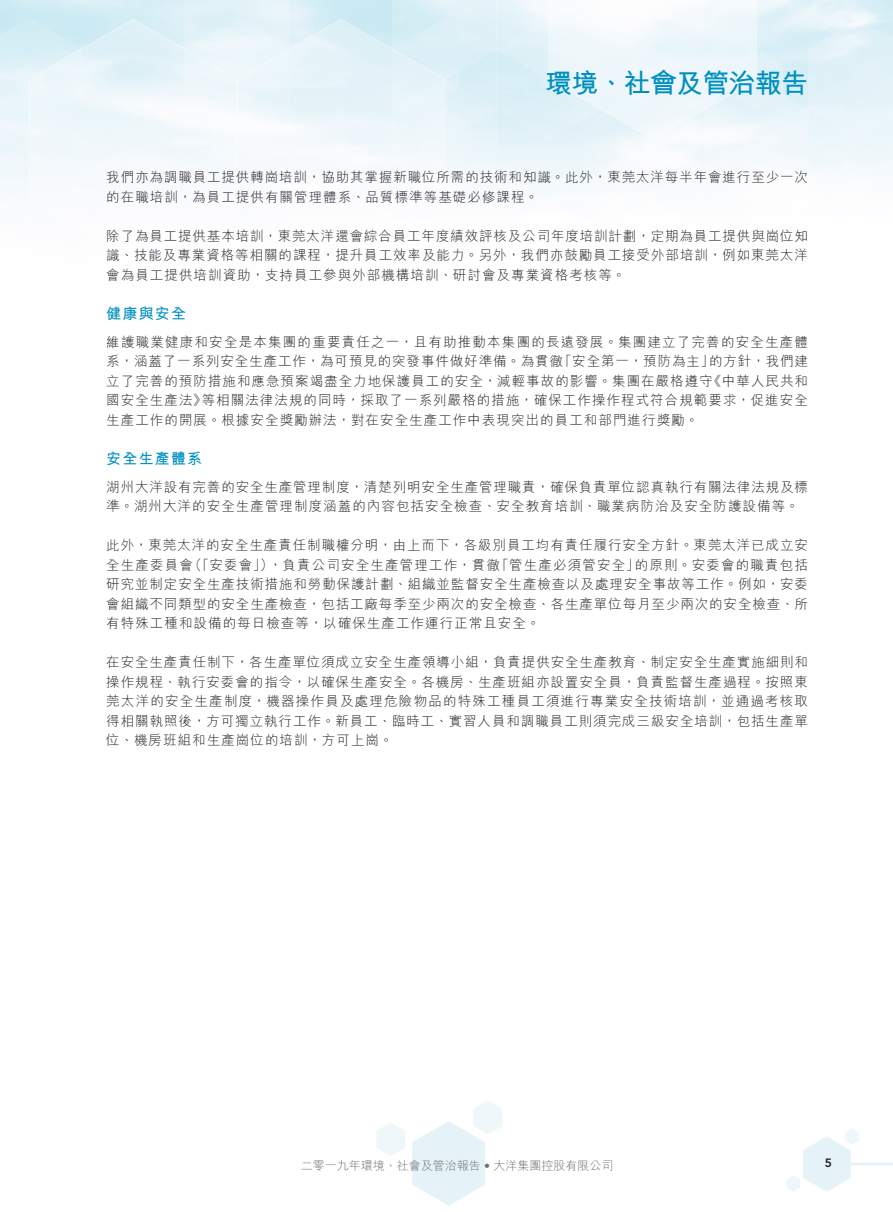
<style>
.page{position:relative;width:893px;height:1212px;background:#fff}
.page>*{position:absolute;margin:0;border:0;box-sizing:border-box;transform-origin:0 0}
.t1{font:700 27px "M Hei HK";letter-spacing:-.03em;color:#0090be}
._02_H2{font:700 15px "M Hei HK";letter-spacing:.08em;color:#0090be}
._00_txt{font:300 13.5px/19.5px "M Hei HK";letter-spacing:.08em;color:#231f20;text-align:justify}
.t2{font:300 12px "M Hei HK";color:#6c6d70}
.t3{font:800 12px "Avenir LT Std";color:#231f20}
.s1{font-family:"Avenir LT Std";font-weight:400}
</style>
<div class="page">
<h1 class="t1" style="left:545px;top:63px;width:264px">環境、社會及管治報告</h1>
<p class="_00_txt" style="left:106px;top:167px;width:703px">我們亦為調職員工提供轉崗培訓，協助其掌握新職位所需的技術和知識。此外，東莞太洋每半年會進行至少一次的在職培訓，為員工提供有關管理體系、品質標準等基礎必修課程。</p>
<p class="_00_txt" style="left:106px;top:226px;width:703px">除了為員工提供基本培訓，東莞太洋還會綜合員工年度績效評核及公司年度培訓計劃，定期為員工提供與崗位知識、技能及專業資格等相關的課程，提升員工效率及能力。另外，我們亦鼓勵員工接受外部培訓，例如東莞太洋會為員工提供培訓資助，支持員工參與外部機構培訓、研討會及專業資格考核等。</p>
<p class="_02_H2" style="left:106px;top:302px;width:81px">健康與安全</p>
<p class="_00_txt" style="left:106px;top:332px;width:703px">維護職業健康和安全是本集團的重要責任之一，且有助推動本集團的長遠發展。集團建立了完善的安全生產體系，涵蓋了一系列安全生產工作，為可預見的突發事件做好準備。為貫徹「安全第一，預防為主」的方針，我們建立了完善的預防措施和應急預案竭盡全力地保護員工的安全，減輕事故的影響。集團在嚴格遵守《中華人民共和國安全生產法》等相關法律法規的同時，採取了一系列嚴格的措施，確保工作操作程式符合規範要求，促進安全生產工作的開展。根據安全獎勵辦法，對在安全生產工作中表現突出的員工和部門進行獎勵。</p>
<p class="_02_H2" style="left:106px;top:447px;width:97px">安全生產體系</p>
<p class="_00_txt" style="left:106px;top:477px;width:703px">湖州大洋設有完善的安全生產管理制度，清楚列明安全生產管理職責，確保負責單位認真執行有關法律法規及標準。湖州大洋的安全生產管理制度涵蓋的內容包括安全檢查、安全教育培訓、職業病防治及安全防護設備等。</p>
<p class="_00_txt" style="left:106px;top:535px;width:703px">此外，東莞太洋的安全生產責任制職權分明，由上而下，各級別員工均有責任履行安全方針。東莞太洋已成立安全生產委員會（「安委會」），負責公司安全生產管理工作，貫徹「管生產必須管安全」的原則。安委會的職責包括研究並制定安全生產技術措施和勞動保護計劃、組織並監督安全生產檢查以及處理安全事故等工作。例如，安委會組織不同類型的安全生產檢查，包括工廠每季至少兩次的安全檢查、各生產單位每月至少兩次的安全檢查、所有特殊工種和設備的每日檢查等，以確保生產工作運行正常且安全。</p>
<p class="_00_txt" style="left:106px;top:652px;width:703px">在安全生產責任制下，各生產單位須成立安全生產領導小組，負責提供安全生產教育、制定安全生產實施細則和操作規程、執行安委會的指令，以確保生產安全。各機房、生產班組亦設置安全員，負責監督生產過程。按照東莞太洋的安全生產制度，機器操作員及處理危險物品的特殊工種員工須進行專業安全技術培訓，並通過考核取得相關執照後，方可獨立執行工作。新員工、臨時工、實習人員和調職員工則須完成三級安全培訓，包括生產單位、機房班組和生產崗位的培訓，方可上崗。</p>
<p class="t2" style="left:301px;top:1159px;width:314px">二零一九年環境、社會及管治報告 <span class="s1">•</span> 大洋集團控股有限公司</p>
<p class="t3" style="left:825px;top:1156px;width:9px">5</p>
</div>
